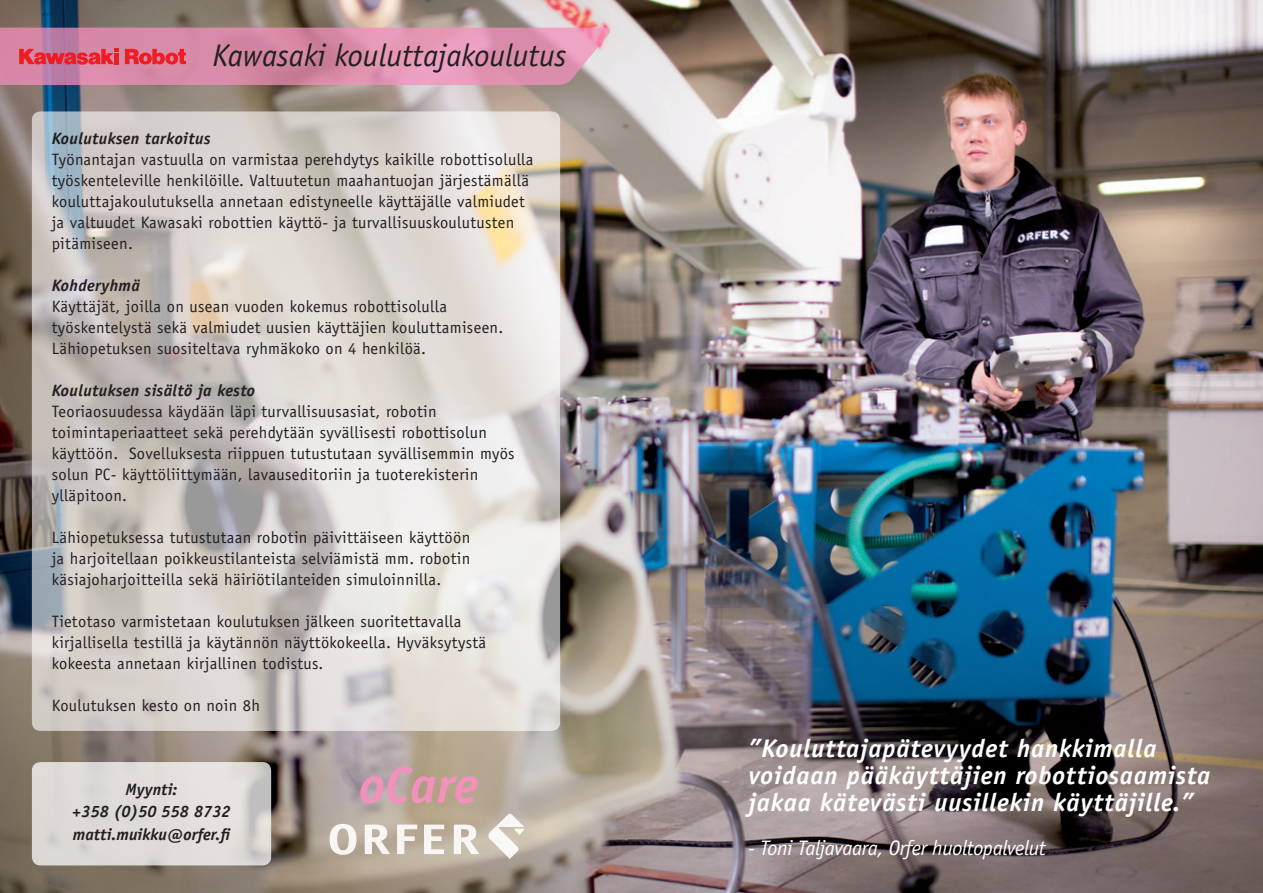
<style>
.page{position:relative;width:1263px;height:893px;background:#fff}
.page>*{position:absolute;margin:0;border:0;box-sizing:border-box;transform-origin:0 0}
.t1{font:italic 700 51.75px "Officina Sans";color:#f390bc}
.t2{font:italic 31.5px "Officina Sans";color:#231f20}
.t3{font:italic 700 25.5px/27px "Officina Sans";letter-spacing:.03em;color:#fff}
.t4{font:italic 21px "Officina Sans";letter-spacing:-.02em;color:#fff}
.t5{font:16.5px/21px "Officina Sans";letter-spacing:.02em;color:#231f20}
.t6{font:italic 700 16.5px "Officina Sans";letter-spacing:.02em;color:#231f20}
.t7{font:italic 700 16.5px/22.5px "Officina Sans";color:#231f20;text-align:center}
</style>
<div class="page">
<img style="left:0;top:0;width:1263px;height:893px">
<svg style="left:32px;top:111px;width:528px;height:620px;background:#d5d1cc"></svg>
<svg style="left:32px;top:762px;width:239px;height:103px;background:#dddad7"></svg>
<svg style="left:0;top:28px;width:614px;height:57px;background:#da8aa7"></svg>
<svg style="left:488px;top:813px;width:37px;height:46px"></svg>
<svg style="left:454px;top:824px;width:25px;height:30px"></svg>
<svg style="left:330px;top:824px;width:26px;height:31px"></svg>
<svg style="left:365px;top:824px;width:25px;height:30px"></svg>
<svg style="left:397px;top:824px;width:20px;height:30px"></svg>
<svg style="left:424px;top:824px;width:20px;height:30px"></svg>
<h2 class="t2" style="left:213px;top:37px;width:355px">Kawasaki kouluttajakoulutus</h2>
<p class="t6" style="left:52px;top:128px;width:160px">Koulutuksen tarkoitus</p>
<p class="t5" style="left:52px;top:149px;width:483px">Työnantajan vastuulla on varmistaa perehdytys kaikille robottisolulla työskenteleville henkilöille. Valtuutetun maahantuojan järjestämällä kouluttajakoulutuksella annetaan edistyneelle käyttäjälle valmiudet ja valtuudet Kawasaki robottien käyttö- ja turvallisuuskoulutusten pitämiseen.</p>
<p class="t6" style="left:52px;top:275px;width:90px">Kohderyhmä</p>
<p class="t5" style="left:52px;top:296px;width:453px">Käyttäjät, joilla on usean vuoden kokemus robottisolulla työskentelystä sekä valmiudet uusien käyttäjien kouluttamiseen.<br>Lähiopetuksen suositeltava ryhmäkoko on 4 henkilöä.</p>
<p class="t6" style="left:52px;top:380px;width:205px">Koulutuksen sisältö ja kesto</p>
<p class="t5" style="left:52px;top:401px;width:464px">Teoriaosuudessa käydään läpi turvallisuusasiat, robotin toimintaperiaatteet sekä perehdytään syvällisesti robottisolun käyttöön. Sovelluksesta riippuen tutustutaan syvällisemmin myös solun PC- käyttöliittymään, lavauseditoriin ja tuoterekisterin ylläpitoon.</p>
<p class="t5" style="left:52px;top:527px;width:420px;text-align:justify">Lähiopetuksessa tutustutaan robotin päivittäiseen käyttöön ja harjoitellaan poikkeustilanteista selviämistä mm. robotin käsiajoharjoitteilla sekä häiriötilanteiden simuloinnilla.</p>
<p class="t5" style="left:52px;top:611px;width:436px">Tietotaso varmistetaan koulutuksen jälkeen suoritettavalla kirjallisella testillä ja käytännön näyttökokeella. Hyväksytystä kokeesta annetaan kirjallinen todistus.</p>
<p class="t5" style="left:52px;top:695px;width:210px">Koulutuksen kesto on noin 8h</p>
<p class="t7" style="left:72px;top:778px;width:161px">Myynti:<br>+358 (0)50 558 8732 matti.muikku@orfer.fi</p>
<h1 class="t1" style="left:359px;top:754px;width:120px">oCare</h1>
<h3 class="t3" style="left:748px;top:735px;width:463px">”Kouluttajapätevyydet hankkimalla voidaan pääkäyttäjien robottiosaamista jakaa kätevästi uusillekin käyttäjille.”</h3>
<p class="t4" style="left:748px;top:835px;width:299px">- Toni Taljavaara, Orfer huoltopalvelut</p>
</div>
